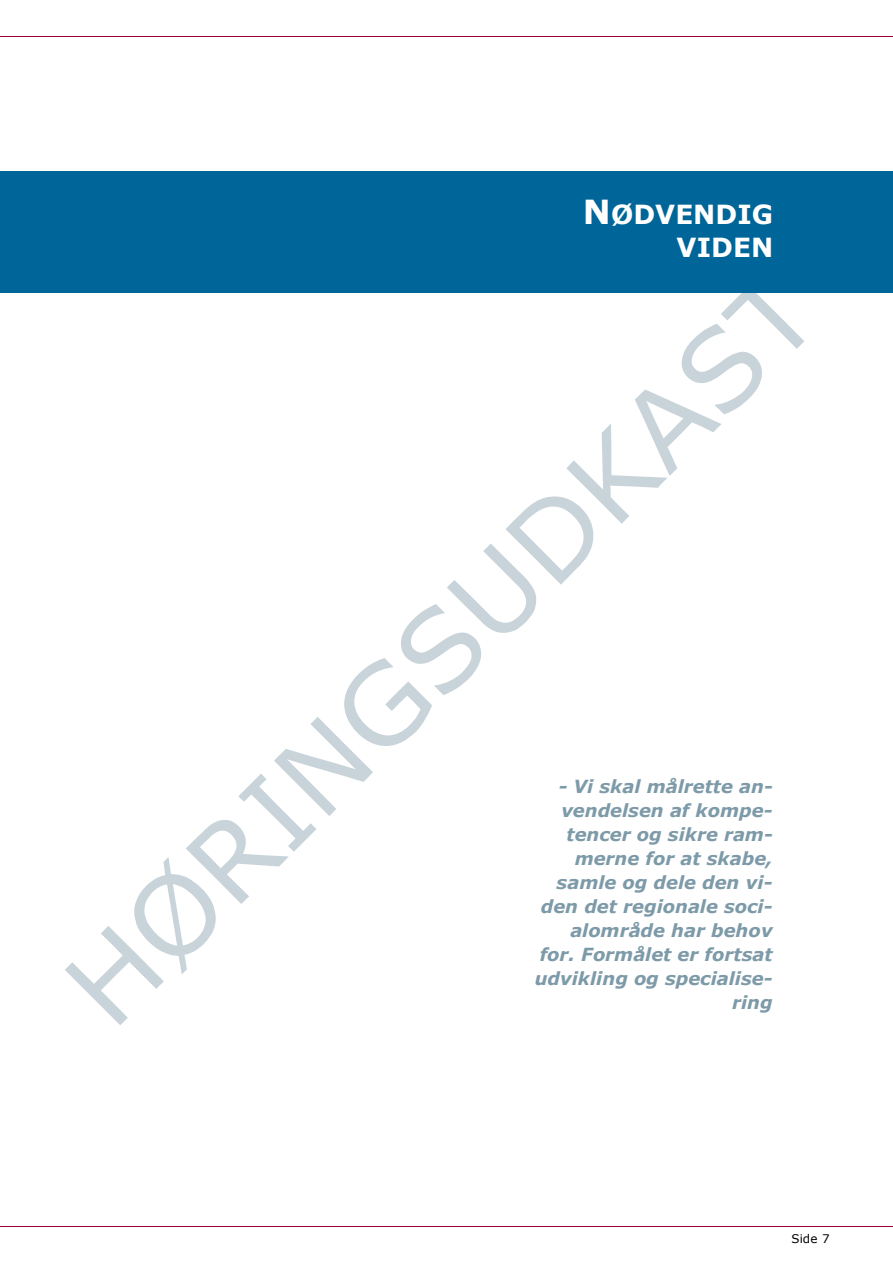
<style>
.page{position:relative;width:893px;height:1263px;background:#fff}
.page>*{position:absolute;margin:0;border:0;box-sizing:border-box;transform-origin:0 0}
.t1{font:700 26.25px/33.5px "Verdana";letter-spacing:.005em;color:#fff;text-align:right}
.t2{font:italic 700 18px/24px "Verdana";color:#7d9aa8;text-align:right}
.t3{font:11.85px "Verdana";color:#000}
.s1{font-size:33.15px}
</style>
<div class="page">
<svg style="left:65px;top:292px;width:739px;height:733px"></svg>
<div style="left:0;top:171px;width:892px;height:121px;background:#069"></div>
<hr style="left:0;top:36px;width:892px;height:1px;background:#903">
<hr style="left:0;top:1226px;width:892px;height:1px;background:#903">
<p class="t1" style="left:583px;top:198px;width:192px"><span class="s1">N</span>ØDVENDIG<br>VIDEN</p>
<p class="t2" style="left:535px;top:776px;width:240px">- Vi skal målrette an&shy;vendelsen af kompe&shy;tencer og sikre ram&shy;merne for at skabe, samle og dele den vi&shy;den det regionale soci&shy;alområde har behov for. Formålet er fortsat udvikling og specialise&shy;ring</p>
<p class="t3" style="left:791px;top:1234px;width:40px">Side 7</p>
</div>
